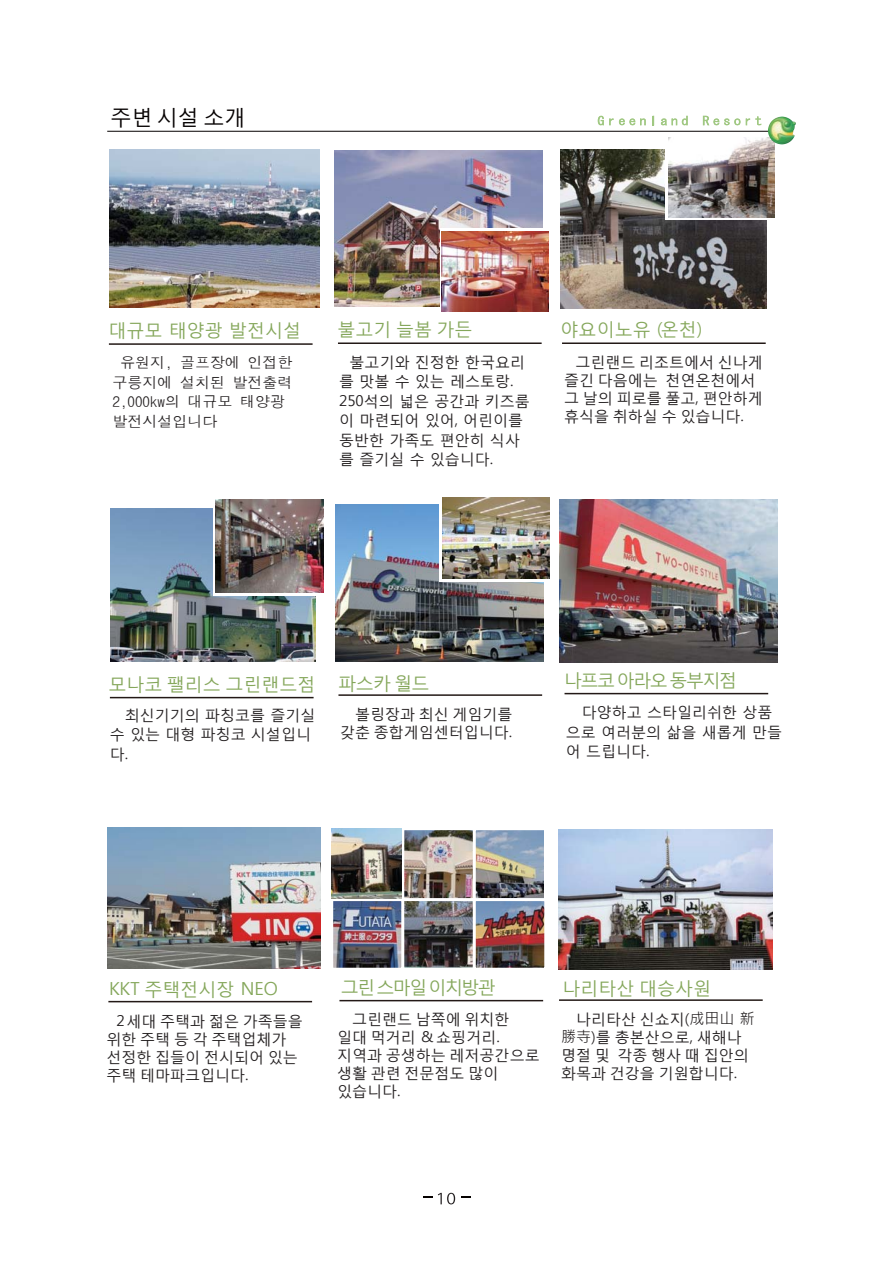
<style>
.page{position:relative;width:893px;height:1263px;background:#fff}
.page>*{position:absolute;margin:0;border:0;box-sizing:border-box;transform-origin:0 0}
.t1{font:21px "Malgun Gothic";color:#050100}
.t2{font:18px "Malgun Gothic";color:#85a75b}
.t3{font:18px "Malgun Gothic";letter-spacing:-.08em;color:#85a75b}
.t4{font:18px "Malgun Gothic";letter-spacing:-.09em;color:#85a75b}
.t5{font:15px/18px "Malgun Gothic";color:#231f20}
.t6{font:15px/19.5px "Dotum Che";color:#231f20}
.s1{font-family:"Microsoft Jheng Hei"}
</style>
<div class="page">
<svg style="left:461px;top:1196px;width:10px;height:2px"></svg>
<svg style="left:598px;top:116px;width:48px;height:9px"></svg>
<svg style="left:661px;top:116px;width:27px;height:9px"></svg>
<svg style="left:703px;top:116px;width:37px;height:9px"></svg>
<svg style="left:746px;top:116px;width:15px;height:9px"></svg>
<hr style="left:559px;top:999px;width:204px;height:2px;background:#231916">
<hr style="left:562px;top:342px;width:204px;height:2px;background:#231916">
<hr style="left:339px;top:1000px;width:204px;height:1px;background:#231916">
<hr style="left:564px;top:693px;width:204px;height:1px;background:#231916">
<hr style="left:338px;top:694px;width:204px;height:2px;background:#231916">
<hr style="left:338px;top:342px;width:204px;height:2px;background:#231916">
<hr style="left:108px;top:1001px;width:204px;height:1px;background:#231916">
<hr style="left:110px;top:697px;width:204px;height:1px;background:#231916">
<img style="left:335px;top:151px;width:208px;height:156px">
<img style="left:561px;top:150px;width:206px;height:159px">
<svg style="left:440px;top:229px;width:109px;height:83px"></svg>
<img style="left:442px;top:232px;width:106px;height:80px">
<svg style="left:665px;top:134px;width:115px;height:85px"></svg>
<img style="left:668px;top:137px;width:107px;height:80px">
<svg style="left:769px;top:117px;width:12px;height:7px"></svg>
<svg style="left:423px;top:1193px;width:32px;height:11px"></svg>
<hr style="left:109px;top:343px;width:204px;height:2px;background:#231916">
<img style="left:109px;top:150px;width:211px;height:158px">
<img style="left:335px;top:505px;width:209px;height:156px">
<svg style="left:439px;top:497px;width:111px;height:84px"></svg>
<img style="left:442px;top:498px;width:107px;height:80px">
<img style="left:110px;top:508px;width:205px;height:153px">
<div style="left:214px;top:497px;width:116px;height:99px;background:#fff"></div>
<img style="left:215px;top:500px;width:109px;height:93px">
<img style="left:108px;top:828px;width:213px;height:140px">
<img style="left:331px;top:828px;width:214px;height:140px">
<img style="left:558px;top:830px;width:215px;height:140px">
<img style="left:332px;top:829px;width:69px;height:69px">
<img style="left:559px;top:500px;width:218px;height:163px">
<h1 class="t1" style="left:111px;top:102px;width:136px">주변 시설 소개</h1>
<p class="t2" style="left:338px;top:316px;width:137px">불고기 늘봄 가든</p>
<p class="t2" style="left:109px;top:317px;width:194px">대규모 태양광 발전시설</p>
<p class="t6" style="left:113px;top:353px;width:182px;text-indent:8px">유원지, 골프장에 인접한 구릉지에 설치된 발전출력<br>2,000kw의 대규모 태양광 발전시설입니다</p>
<p class="t5" style="left:339px;top:350px;width:192px;line-height:19.5px;text-indent:11px">불고기와 진정한 한국요리 를 맛볼 수 있는 레스토랑.<br>250석의 넓은 공간과 키즈룸 이 마련되어 있어, 어린이를 동반한 가족도 편안히 식사 를 즐기실 수 있습니다.</p>
<p class="t2" style="left:561px;top:316px;width:143px">야요이노유 (온천)</p>
<p class="t5" style="left:564px;top:351px;width:200px;text-indent:11px">그린랜드 리조트에서 신나게 즐긴 다음에는 천연온천에서 그 날의 피로를 풀고, 편안하게 휴식을 취하실 수 있습니다.</p>
<p class="t2" style="left:108px;top:670px;width:209px">모나코 팰리스 그린랜드점</p>
<p class="t2" style="left:339px;top:669px;width:93px">파스카 월드</p>
<p class="t3" style="left:564px;top:666px;width:175px">나프코 아라오 동부지점</p>
<p class="t5" style="left:110px;top:703px;width:207px;line-height:19.5px;text-indent:-5px">　 최신기기의 파칭코를 즐기실 수 있는 대형 파칭코 시설입니 다.</p>
<p class="t5" style="left:340px;top:704px;width:174px">　볼링장과 최신 게임기를 갖춘 종합게임센터입니다.</p>
<p class="t5" style="left:566px;top:701px;width:218px;line-height:19.5px;text-indent:16px">다양하고 스타일리쉬한 상품 으로 여러분의 삶을 새롭게 만들 어 드립니다.</p>
<p class="t2" style="left:109px;top:975px;width:170px">KKT 주택전시장 NEO</p>
<p class="t4" style="left:341px;top:973px;width:157px">그린 스마일 이치방관</p>
<p class="t2" style="left:563px;top:974px;width:150px">나리타산 대승사원</p>
<p class="t5" style="left:107px;top:1010px;width:198px;text-indent:10px">2세대 주택과 젊은 가족들을 위한 주택 등 각 주택업체가 선정한 집들이 전시되어 있는 주택 테마파크입니다.</p>
<p class="t5" style="left:561px;top:1009px;width:195px">　나리타산 신쇼지(<span class="s1">成田山新勝寺</span>)를 총본산으로, 새해나 명절 및 각종 행사 때 집안의 화목과 건강을 기원합니다.</p>
<p class="t5" style="left:337px;top:1009px;width:204px">　그린랜드 남쪽에 위치한 일대 먹거리 &amp; 쇼핑거리. 지역과 공생하는 레저공간으로 생활 관련 전문점도 많이 있습니다.</p>
</div>
